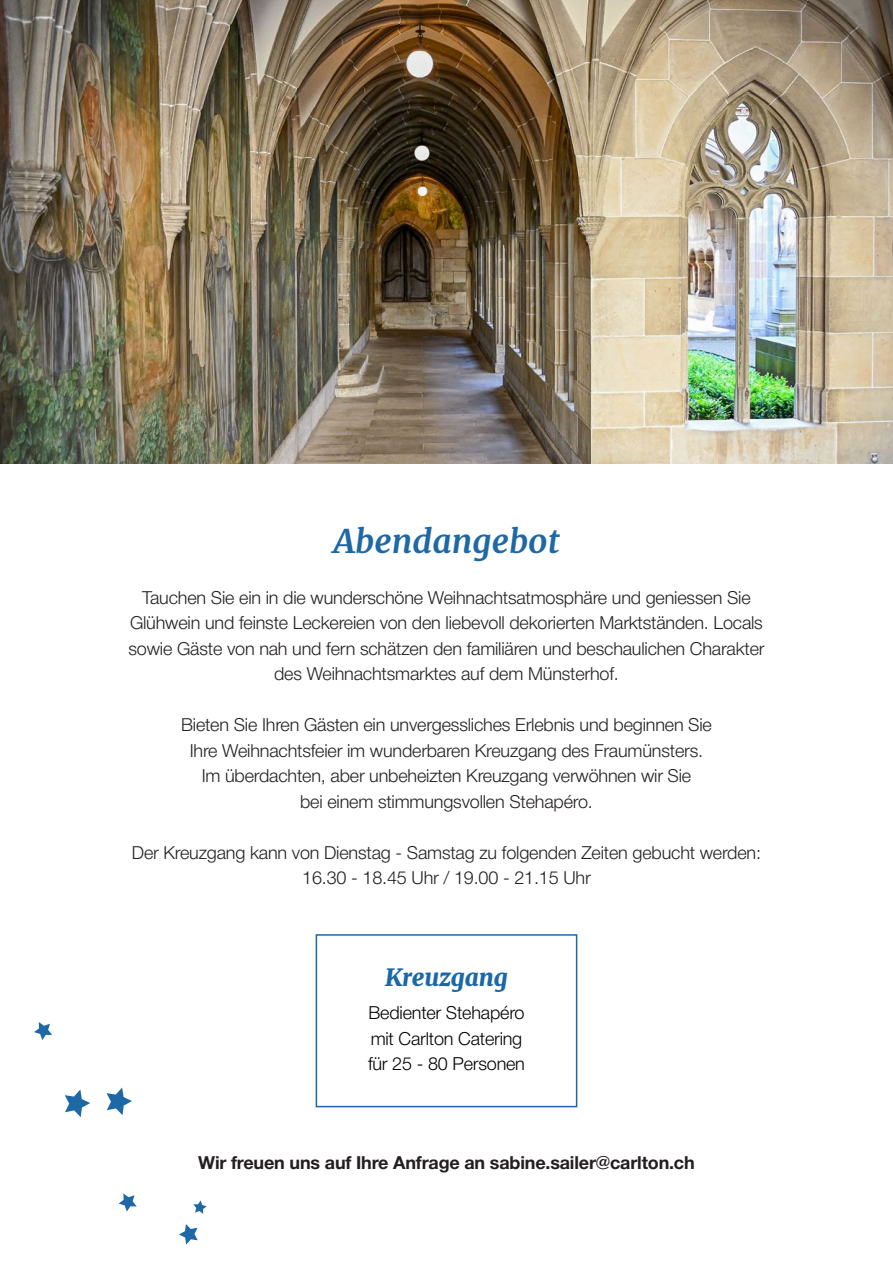
<style>
.page{position:relative;width:893px;height:1263px;background:#fff}
.page>*{position:absolute;margin:0;border:0;box-sizing:border-box;transform-origin:0 0}
.Grundtext_11p{font:italic 700 33px "Merriweather";color:#1e68a6}
.Grundtext_11p-2{font:italic 900 24px "Merriweather";letter-spacing:-.01em;color:#1a68a7}
.Grundtext_11p-3{font:300 18px/25.5px "Helvetica Neue";letter-spacing:-.01em;color:#231f20;text-align:center}
.Grundtext_11p-4{font:300 18px "Helvetica Neue";letter-spacing:-.01em;color:#000}
.Grundtext_11p-5{font:700 18px "Helvetica Neue";letter-spacing:-.01em;color:#231f20}
</style>
<div class="page">
<img style="left:0;top:0;width:893px;height:463px">
<svg style="left:107px;top:1087px;width:25px;height:28px"></svg>
<svg style="left:119px;top:1193px;width:18px;height:18px"></svg>
<svg style="left:34px;top:1022px;width:18px;height:18px"></svg>
<svg style="left:65px;top:1089px;width:25px;height:28px"></svg>
<svg style="left:179px;top:1224px;width:19px;height:20px"></svg>
<svg style="left:193px;top:1200px;width:14px;height:14px"></svg>
<div style="left:316px;top:934px;width:261px;height:173px;border:2px solid #1a68a7"></div>
<p class="Grundtext_11p" style="left:334px;top:518px;width:227px">Abendangebot</p>
<p class="Grundtext_11p-3" style="left:128px;top:583px;width:637px">Tauchen Sie ein in die wunderschöne Weihnachtsatmosphäre und geniessen Sie Glühwein und feinste Leckereien von den liebevoll dekorierten Marktständen. Locals sowie Gäste von nah und fern schätzen den familiären und beschaulichen Charakter des Weihnachtsmarktes auf dem Münsterhof.</p>
<p class="Grundtext_11p-3" style="left:181px;top:711px;width:532px">Bieten Sie Ihren Gästen ein unvergessliches Erlebnis und beginnen Sie<br>Ihre Weihnachtsfeier im wunderbaren Kreuzgang des Fraumünsters.</p>
<p class="Grundtext_11p-3" style="left:202px;top:762px;width:491px">Im überdachten, aber unbeheizten Kreuzgang verwöhnen wir Sie</p>
<p class="Grundtext_11p-3" style="left:300px;top:787px;width:294px">bei einem stimmungsvollen Stehapéro.</p>
<p class="Grundtext_11p-3" style="left:132px;top:838px;width:631px">Der Kreuzgang kann von Dienstag - Samstag zu folgenden Zeiten gebucht werden:</p>
<p class="Grundtext_11p-3" style="left:302px;top:864px;width:290px">16.30 - 18.45 Uhr / 19.00 - 21.15 Uhr</p>
<p class="Grundtext_11p-2" style="left:385px;top:961px;width:124px">Kreuzgang</p>
<p class="Grundtext_11p-4" style="left:368px;top:998px;width:158px">Bedienter Stehapéro</p>
<p class="Grundtext_11p-4" style="left:371px;top:1024px;width:153px">mit Carlton Catering</p>
<p class="Grundtext_11p-4" style="left:368px;top:1049px;width:158px">für 25 - 80 Personen</p>
<p class="Grundtext_11p-5" style="left:198px;top:1148px;width:498px">Wir freuen uns auf Ihre Anfrage an sabine.sailer@carlton.ch</p>
</div>
